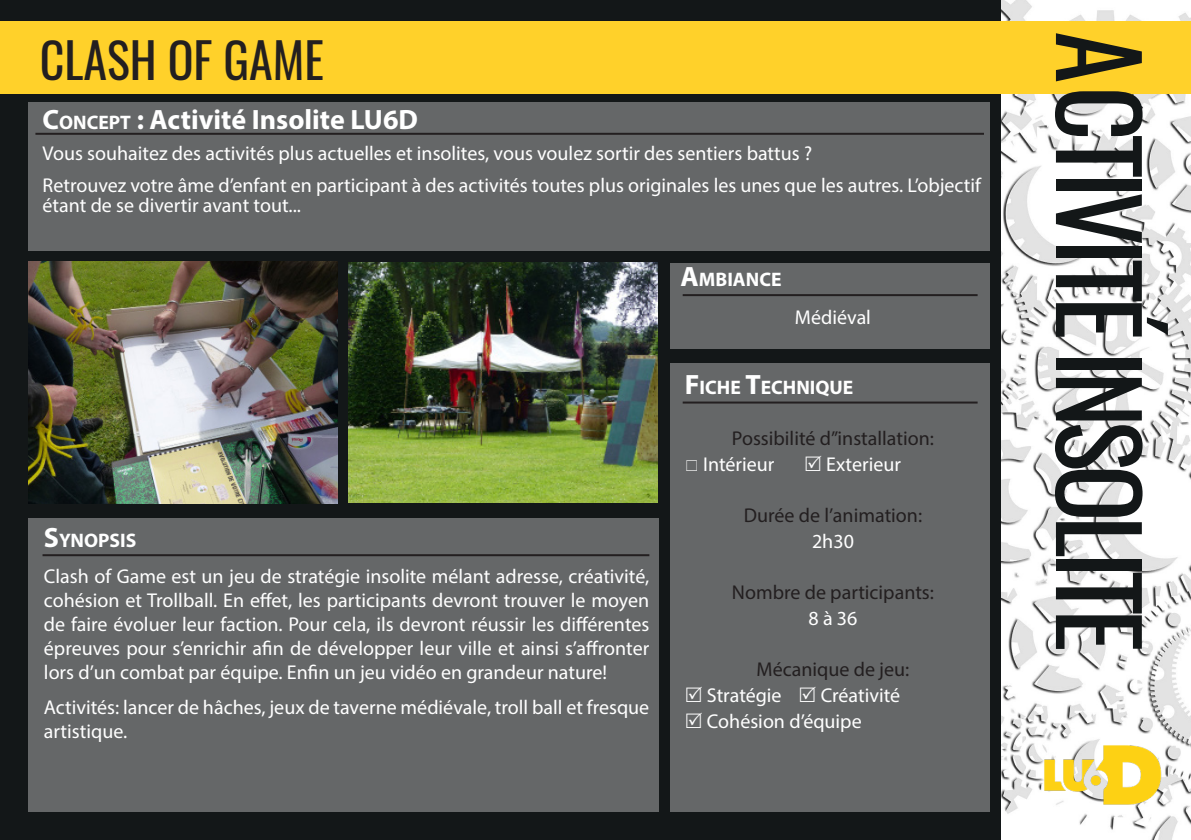
<style>
.page{position:relative;width:1191px;height:840px;background:#fff}
.page>*{position:absolute;margin:0;border:0;box-sizing:border-box;transform-origin:0 0}
.t1{font:106px "Oswald";letter-spacing:-.06em;color:#131718}
.t2{font:48px "Oswald";color:#231f20}
.t3{font:700 28px "Myriad Pro";color:#fff}
.t4{font:20px/24px "Myriad Pro";color:#fff}
.t5{font:20px "Myriad Pro";color:#231f20}
.t6{font:700 19.6px "Myriad Pro";color:#fff}
.s1{font-style:inherit}
.s2{font-size:19.6px}
.s3{font-size:28px}
</style>
<div class="page">
<div style="left:0;top:0;width:1003px;height:839px;background:#131718"></div>
<img style="left:1001px;top:0;width:190px;height:839px">
<div style="left:0;top:21px;width:1191px;height:73px;background:#ffd12a"></div>
<img style="left:1023px;top:731px;width:139px;height:79px">
<img style="left:28px;top:261px;width:309px;height:242px">
<img style="left:348px;top:262px;width:309px;height:240px">
<div style="left:28px;top:517px;width:631px;height:294px;background:#656768"></div>
<div style="left:670px;top:363px;width:319px;height:448px;background:#656768"></div>
<div style="left:670px;top:263px;width:319px;height:86px;background:#656768"></div>
<div style="left:28px;top:102px;width:961px;height:149px;background:#656768"></div>
<hr style="left:682px;top:294px;width:295px;height:2px;background:#231f20">
<hr style="left:43px;top:554px;width:606px;height:2px;background:#231f20">
<hr style="left:35px;top:133px;width:949px;height:2px;background:#231f20">
<hr style="left:682px;top:401px;width:295px;height:2px;background:#231f20">
<p class="t2" style="left:40px;top:18px;width:286px">CLASH OF GAME</p>
<p class="t3" style="left:43px;top:101px;width:377px"><span class="s1">C</span><span class="s2">ONCEPT</span> <span class="s1">:</span> Activité Insolite LU6D</p>
<p class="t4" style="left:43px;top:141px;width:771px">Vous souhaitez des activités plus actuelles et insolites, vous voulez sortir des sentiers battus ?</p>
<p class="t4" style="left:43px;top:174px;width:940px;line-height:20px">Retrouvez votre âme d’enfant en participant à des activités toutes plus originales les unes que les autres. L’objectif étant de se divertir avant tout...</p>
<p class="t6" style="left:44px;top:527px;width:92px"><span class="s3">S</span>YNOPSIS</p>
<p class="t4" style="left:44px;top:563px;width:607px;text-align:justify">Clash of Game est un jeu de stratégie insolite mélant adresse, créativité, cohésion et Trollball. En effet, les participants devront trouver le moyen de faire évoluer leur faction. Pour cela, ils devront réussir les différentes épreuves pour s’enrichir afin de développer leur ville et ainsi s’affronter lors d’un combat par équipe. Enfin un jeu vidéo en grandeur nature!</p>
<p class="t4" style="left:44px;top:694px;width:607px">Activités: lancer de hâches, jeux de taverne médiévale, troll ball et fresque artistique.</p>
<p class="t6" style="left:680px;top:267px;width:102px"><span class="s3">A</span>MBIANCE</p>
<p class="t4" style="left:795px;top:305px;width:78px">Médiéval</p>
<p class="t6" style="left:685px;top:374px;width:170px"><span class="s3">F</span>ICHE <span class="s3">T</span>ECHNIQUE</p>
<p class="t5" style="left:732px;top:426px;width:204px">Possibilité d’’installation:</p>
<p class="t4" style="left:703px;top:451px;width:73px">Intérieur</p>
<p class="t4" style="left:826px;top:451px;width:76px">Exterieur</p>
<p class="t5" style="left:743px;top:503px;width:180px">Durée de l’animation:</p>
<p class="t4" style="left:812px;top:528px;width:43px">2h30</p>
<p class="t5" style="left:732px;top:580px;width:204px">Nombre de participants:</p>
<p class="t4" style="left:808px;top:605px;width:50px">8 à 36</p>
<p class="t5" style="left:756px;top:657px;width:154px">Mécanique de jeu:</p>
<p class="t4" style="left:707px;top:682px;width:76px">Stratégie</p>
<p class="t4" style="left:820px;top:682px;width:81px">Créativité</p>
<p class="t4" style="left:707px;top:708px;width:156px">Cohésion d’équipe</p>
<p class="t1" style="left:1193px;top:31px;width:621px;rotate:90deg">ACTIVITÉ INSOLITE</p>
</div>
